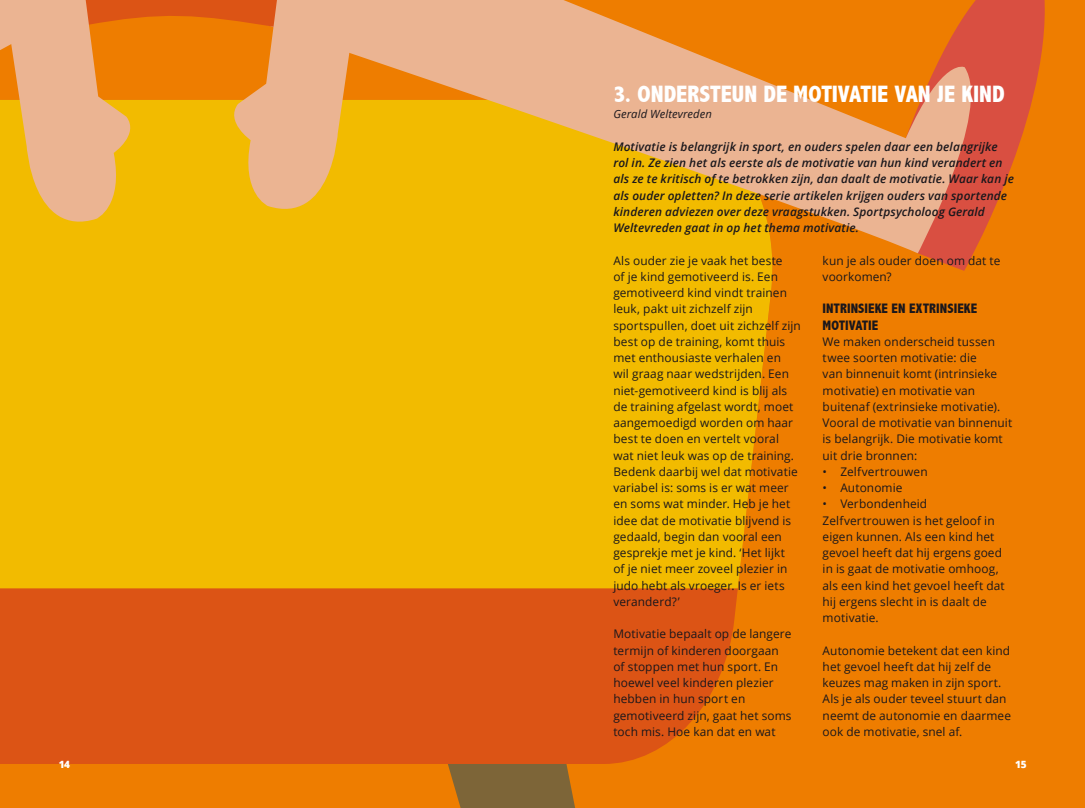
<style>
.page{position:relative;width:1085px;height:808px;background:#fff}
.page>*{position:absolute;margin:0;border:0;box-sizing:border-box;transform-origin:0 0}
.t1{font:800 condensed 23.75px "Abadi";color:#fff}
.t2{font:800 condensed 13.75px/16.5px "Abadi";letter-spacing:.005em;color:#1a171c}
.t3{font:11.88px/16.2px "Open Sans";letter-spacing:.01em;color:#1a171c}
.t4{font:italic 600 11.88px/16.2px "Open Sans";letter-spacing:.01em;color:#1a171c}
.t5{font:italic 11.25px "Open Sans";letter-spacing:.01em;color:#1a171c}
.t6{font:800 10px "Open Sans";color:#fff}
</style>
<div class="page">
<div style="left:0;top:0;width:1084px;height:808px;background:#ee7d00"></div>
<svg style="left:448px;top:764px;width:127px;height:44px;fill:#7d6538"></svg>
<div style="left:0;top:588px;width:738px;height:176px;background:#dc5415"></div>
<div style="left:0;top:239px;width:773px;height:349px;background:#f2bb00"></div>
<svg style="left:917px;top:0;width:127px;height:271px;fill:#d94f3f"></svg>
<svg style="left:204px;top:0;width:788px;height:253px"></svg>
<div style="left:0;top:239px;width:166px;height:74px;background:#f2bb00"></div>
<svg style="left:0;top:0;width:408px;height:239px"></svg>
<svg style="left:224px;top:0;width:184px;height:226px"></svg>
<h1 class="t1" style="left:613px;top:80px;width:393px">3. ONDERSTEUN DE MOTIVATIE VAN JE KIND</h1>
<p class="t5" style="left:613px;top:107px;width:100px">Gerald Weltevreden</p>
<p class="t4" style="left:613px;top:138px;width:402px">Motivatie is belangrijk in sport, en ouders spelen daar een belangrijke rol in. Ze zien het als eerste als de motivatie van hun kind verandert en als ze te kritisch of te betrokken zijn, dan daalt de motivatie. Waar kan je als ouder opletten? In deze serie artikelen krijgen ouders van sportende kinderen adviezen over deze vraagstukken. Sportpsycholoog Gerald Weltevreden gaat in op het thema motivatie.</p>
<p class="t3" style="left:613px;top:252px;width:189px">Als ouder zie je vaak het beste<br>of je kind gemotiveerd is. Een gemotiveerd kind vindt trainen leuk, pakt uit zichzelf zijn sportspullen, doet uit zichzelf zijn best op de training, komt thuis met enthousiaste verhalen en<br>wil graag naar wedstrijden. Een niet-gemotiveerd kind is blij als de training afgelast wordt, moet aangemoedigd worden om haar best te doen en vertelt vooral wat niet leuk was op de training.<br>Bedenk daarbij wel dat motivatie variabel is: soms is er wat meer en soms wat minder. Heb je het idee dat de motivatie blijvend is gedaald, begin dan vooral een gesprekje met je kind. ‘Het lijkt<br>of je niet meer zoveel plezier in judo hebt als vroeger. Is er iets veranderd?’</p>
<p class="t3" style="left:613px;top:626px;width:180px">Motivatie bepaalt op de langere termijn of kinderen doorgaan of stoppen met hun sport. En hoewel veel kinderen plezier hebben in hun sport en gemotiveerd zijn, gaat het soms toch mis. Hoe kan dat en wat</p>
<p class="t3" style="left:822px;top:252px;width:179px">kun je als ouder doen om dat te voorkomen?</p>
<p class="t2" style="left:822px;top:301px;width:156px">INTRINSIEKE EN EXTRINSIEKE<br>MOTIVATIE</p>
<p class="t3" style="left:822px;top:333px;width:191px">We maken onderscheid tussen twee soorten motivatie: die<br>van binnenuit komt (intrinsieke motivatie) en motivatie van buitenaf (extrinsieke motivatie).<br>Vooral de motivatie van binnenuit is belangrijk. Die motivatie komt uit drie bronnen:</p>
<p class="t3" style="left:822px;top:463px;width:106px">• Zelfvertrouwen</p>
<p class="t3" style="left:822px;top:479px;width:81px">• Autonomie</p>
<p class="t3" style="left:822px;top:496px;width:184px">• Verbondenheid<br>Zelfvertrouwen is het geloof in eigen kunnen. Als een kind het gevoel heeft dat hij ergens goed in is gaat de motivatie omhoog, als een kind het gevoel heeft dat hij ergens slecht in is daalt de motivatie.</p>
<p class="t3" style="left:822px;top:642px;width:190px">Autonomie betekent dat een kind het gevoel heeft dat hij zelf de keuzes mag maken in zijn sport.<br>Als je als ouder teveel stuurt dan neemt de autonomie en daarmee ook de motivatie, snel af.</p>
<p class="t6" style="left:59px;top:757px;width:13px">14</p>
<p class="t6" style="left:1015px;top:757px;width:13px">15</p>
</div>
